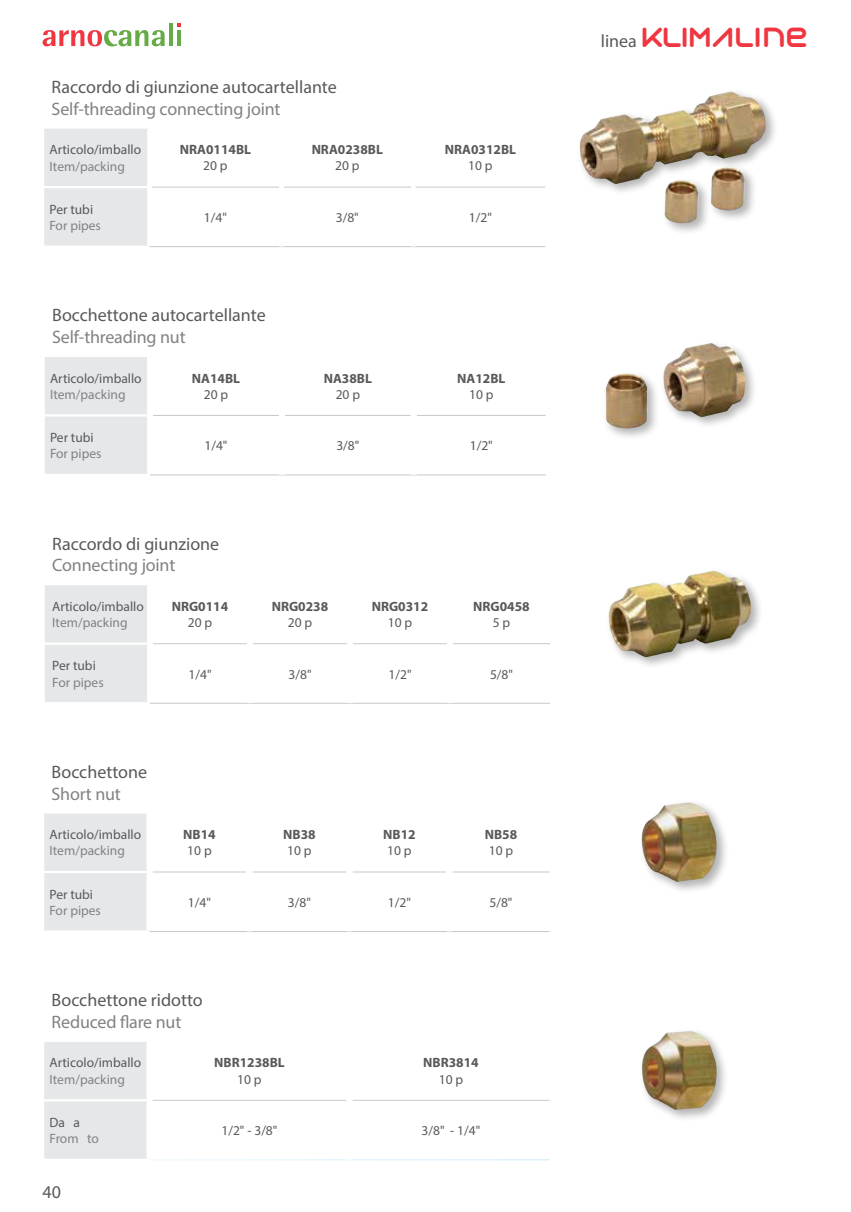
<style>
.page{position:relative;width:851px;height:1212px;background:#fff}
.page>*{position:absolute;margin:0;border:0;box-sizing:border-box;transform-origin:0 0}
.t1{font:27px "Syntha";color:#ef3742}
.t2{font:18px "Myriad Pro";color:#58595b}
.t3{font:18px "Myriad Pro";letter-spacing:-.01em;color:#808284}
.t4{font:13.5px "Myriad Pro";color:#58595b}
.t5{font:700 13.5px "Myriad Pro";color:#58595b}
.t6{font:13.5px "Myriad Pro";color:#808284}
.s1{font-family:"Myriad Pro";font-size:18px;color:#58595b}
</style>
<div class="page">
<div style="left:45px;top:585px;width:102px;height:117px;background:#e6e7e8"></div>
<hr style="left:43px;top:642px;width:104px;height:3px;background:#fff">
<hr style="left:153px;top:643px;width:94px;height:1px;background:#c7c8ca">
<hr style="left:253px;top:643px;width:94px;height:1px;background:#c7c8ca">
<hr style="left:353px;top:643px;width:94px;height:1px;background:#c7c8ca">
<hr style="left:453px;top:643px;width:97px;height:1px;background:#c7c8ca">
<hr style="left:150px;top:703px;width:100px;height:1px;background:#c7c8ca">
<hr style="left:250px;top:703px;width:100px;height:1px;background:#c7c8ca">
<hr style="left:350px;top:703px;width:100px;height:1px;background:#c7c8ca">
<hr style="left:450px;top:703px;width:100px;height:1px;background:#c7c8ca">
<div style="left:605px;top:567px;width:158px;height:102px;background:#000;opacity:.3"></div>
<img style="left:625px;top:571px;width:87px;height:22px">
<div style="left:44px;top:813px;width:102px;height:117px;background:#e6e7e8"></div>
<hr style="left:42px;top:871px;width:104px;height:2px;background:#fff">
<hr style="left:152px;top:872px;width:94px;height:1px;background:#c7c8ca">
<hr style="left:252px;top:872px;width:94px;height:1px;background:#c7c8ca">
<hr style="left:352px;top:872px;width:94px;height:1px;background:#c7c8ca">
<hr style="left:452px;top:872px;width:97px;height:1px;background:#c7c8ca">
<hr style="left:149px;top:931px;width:100px;height:1px;background:#c7c8ca">
<hr style="left:249px;top:931px;width:100px;height:1px;background:#c7c8ca">
<hr style="left:349px;top:931px;width:100px;height:1px;background:#c7c8ca">
<hr style="left:449px;top:931px;width:100px;height:1px;background:#c7c8ca">
<div style="left:638px;top:799px;width:91px;height:95px;background:#000;opacity:.3"></div>
<img style="left:641px;top:802px;width:77px;height:80px">
<div style="left:44px;top:129px;width:103px;height:116px;background:#e6e7e8"></div>
<hr style="left:42px;top:186px;width:105px;height:2px;background:#fff">
<hr style="left:152px;top:187px;width:127px;height:1px;background:#c7c8ca">
<hr style="left:283px;top:187px;width:128px;height:1px;background:#c7c8ca">
<hr style="left:415px;top:187px;width:130px;height:1px;background:#c7c8ca">
<hr style="left:149px;top:246px;width:132px;height:1px;background:#c7c8ca">
<hr style="left:281px;top:246px;width:132px;height:1px;background:#c7c8ca">
<hr style="left:413px;top:246px;width:132px;height:1px;background:#c7c8ca">
<div style="left:576px;top:88px;width:202px;height:148px;background:#000;opacity:.3"></div>
<img style="left:611px;top:96px;width:98px;height:26px">
<div style="left:45px;top:357px;width:102px;height:117px;background:#e6e7e8"></div>
<hr style="left:43px;top:414px;width:104px;height:2px;background:#fff">
<hr style="left:153px;top:415px;width:126px;height:1px;background:#c7c8ca">
<hr style="left:285px;top:415px;width:126px;height:1px;background:#c7c8ca">
<hr style="left:417px;top:415px;width:128px;height:1px;background:#c7c8ca">
<hr style="left:150px;top:475px;width:132px;height:1px;background:#c7c8ca">
<hr style="left:282px;top:475px;width:132px;height:1px;background:#c7c8ca">
<hr style="left:414px;top:475px;width:131px;height:1px;background:#c7c8ca">
<div style="left:602px;top:340px;width:155px;height:101px;background:#000;opacity:.3"></div>
<img style="left:663px;top:343px;width:48px;height:57px">
<div style="left:44px;top:1042px;width:102px;height:117px;background:#e6e7e8"></div>
<hr style="left:42px;top:1099px;width:104px;height:2px;background:#fff">
<hr style="left:152px;top:1100px;width:194px;height:1px;background:#c7c8ca">
<hr style="left:352px;top:1100px;width:197px;height:1px;background:#c7c8ca">
<div style="left:638px;top:1028px;width:90px;height:94px;background:#000;opacity:.3"></div>
<img style="left:640px;top:1031px;width:76px;height:79px">
<svg style="left:43px;top:30px;width:121px;height:16px"></svg>
<svg style="left:169px;top:23px;width:3px;height:23px"></svg>
<svg style="left:177px;top:23px;width:4px;height:4px"></svg>
<hr style="left:177px;top:30px;width:4px;height:16px;background:#66ab45">
<h2 class="t2" style="left:52px;top:80px;width:287px">Raccordo di giunzione autocartellante</h2>
<h2 class="t3" style="left:52px;top:102px;width:230px">Self-threading connecting joint</h2>
<p class="t4" style="left:49px;top:145px;width:93px">Articolo/imballo</p>
<p class="t6" style="left:49px;top:161px;width:77px">Item/packing</p>
<p class="t5" style="left:180px;top:142px;width:73px">NRA0114BL</p>
<p class="t4" style="left:203px;top:161px;width:26px">20 p</p>
<p class="t5" style="left:311px;top:142px;width:73px">NRA0238BL</p>
<p class="t4" style="left:335px;top:161px;width:26px">20 p</p>
<p class="t5" style="left:444px;top:142px;width:73px">NRA0312BL</p>
<p class="t4" style="left:468px;top:161px;width:26px">10 p</p>
<p class="t4" style="left:49px;top:204px;width:45px">Per tubi</p>
<p class="t6" style="left:49px;top:220px;width:53px">For pipes</p>
<p class="t4" style="left:204px;top:212px;width:25px">1/4"</p>
<p class="t4" style="left:336px;top:212px;width:25px">3/8"</p>
<p class="t4" style="left:469px;top:212px;width:25px">1/2"</p>
<h2 class="t2" style="left:52px;top:308px;width:215px">Bocchettone autocartellante</h2>
<h2 class="t3" style="left:52px;top:330px;width:135px">Self-threading nut</h2>
<p class="t4" style="left:50px;top:373px;width:93px">Articolo/imballo</p>
<p class="t6" style="left:50px;top:389px;width:77px">Item/packing</p>
<p class="t5" style="left:192px;top:370px;width:50px">NA14BL</p>
<p class="t4" style="left:204px;top:389px;width:26px">20 p</p>
<p class="t5" style="left:324px;top:370px;width:50px">NA38BL</p>
<p class="t4" style="left:335px;top:389px;width:26px">20 p</p>
<p class="t5" style="left:457px;top:370px;width:50px">NA12BL</p>
<p class="t4" style="left:469px;top:389px;width:26px">10 p</p>
<p class="t4" style="left:50px;top:432px;width:45px">Per tubi</p>
<p class="t6" style="left:50px;top:449px;width:53px">For pipes</p>
<p class="t4" style="left:204px;top:440px;width:25px">1/4"</p>
<p class="t4" style="left:336px;top:440px;width:25px">3/8"</p>
<p class="t4" style="left:469px;top:440px;width:25px">1/2"</p>
<h2 class="t2" style="left:52px;top:537px;width:168px">Raccordo di giunzione</h2>
<h2 class="t3" style="left:52px;top:558px;width:125px">Connecting joint</h2>
<p class="t4" style="left:52px;top:601px;width:93px">Articolo/imballo</p>
<p class="t6" style="left:52px;top:617px;width:77px">Item/packing</p>
<p class="t5" style="left:172px;top:598px;width:58px">NRG0114</p>
<p class="t4" style="left:188px;top:617px;width:26px">20 p</p>
<p class="t5" style="left:272px;top:598px;width:58px">NRG0238</p>
<p class="t4" style="left:288px;top:617px;width:26px">20 p</p>
<p class="t5" style="left:372px;top:598px;width:58px">NRG0312</p>
<p class="t4" style="left:388px;top:617px;width:26px">10 p</p>
<p class="t5" style="left:473px;top:598px;width:58px">NRG0458</p>
<p class="t4" style="left:492px;top:617px;width:19px">5 p</p>
<p class="t4" style="left:52px;top:661px;width:45px">Per tubi</p>
<p class="t6" style="left:52px;top:677px;width:53px">For pipes</p>
<h2 class="t2" style="left:52px;top:765px;width:97px">Bocchettone</h2>
<h2 class="t3" style="left:52px;top:787px;width:71px">Short nut</h2>
<p class="t4" style="left:49px;top:829px;width:93px">Articolo/imballo</p>
<p class="t6" style="left:49px;top:846px;width:77px">Item/packing</p>
<p class="t4" style="left:49px;top:889px;width:45px">Per tubi</p>
<p class="t6" style="left:49px;top:905px;width:53px">For pipes</p>
<p class="t4" style="left:188px;top:669px;width:25px">1/4"</p>
<p class="t4" style="left:288px;top:669px;width:25px">3/8"</p>
<p class="t4" style="left:388px;top:669px;width:25px">1/2"</p>
<p class="t4" style="left:490px;top:669px;width:25px">5/8"</p>
<p class="t5" style="left:183px;top:826px;width:34px">NB14</p>
<p class="t4" style="left:187px;top:845px;width:26px">10 p</p>
<p class="t5" style="left:283px;top:826px;width:34px">NB38</p>
<p class="t4" style="left:287px;top:845px;width:26px">10 p</p>
<p class="t5" style="left:383px;top:826px;width:34px">NB12</p>
<p class="t4" style="left:387px;top:845px;width:26px">10 p</p>
<p class="t5" style="left:484px;top:826px;width:34px">NB58</p>
<p class="t4" style="left:488px;top:845px;width:26px">10 p</p>
<p class="t4" style="left:188px;top:897px;width:25px">1/4"</p>
<p class="t4" style="left:288px;top:897px;width:25px">3/8"</p>
<p class="t4" style="left:388px;top:897px;width:25px">1/2"</p>
<p class="t4" style="left:489px;top:897px;width:25px">5/8"</p>
<h2 class="t2" style="left:52px;top:993px;width:153px">Bocchettone ridotto</h2>
<h2 class="t3" style="left:52px;top:1015px;width:131px">Reduced flare nut</h2>
<p class="t4" style="left:49px;top:1058px;width:93px">Articolo/imballo</p>
<p class="t6" style="left:49px;top:1074px;width:77px">Item/packing</p>
<p class="t4" style="left:49px;top:1117px;width:32px">Da a</p>
<p class="t6" style="left:49px;top:1133px;width:51px">From to</p>
<p class="t5" style="left:214px;top:1055px;width:72px">NBR1238BL</p>
<p class="t4" style="left:237px;top:1074px;width:26px">10 p</p>
<p class="t5" style="left:423px;top:1055px;width:57px">NBR3814</p>
<p class="t4" style="left:438px;top:1074px;width:26px">10 p</p>
<p class="t4" style="left:221px;top:1125px;width:57px">1/2" - 3/8"</p>
<p class="t4" style="left:421px;top:1125px;width:60px">3/8" - 1/4"</p>
<h2 class="t2" style="left:43px;top:1184px;width:20px">40</h2>
<h1 class="t1" style="left:600px;top:22px;width:208px"><span class="s1">linea</span> KLIMAline</h1>
</div>
